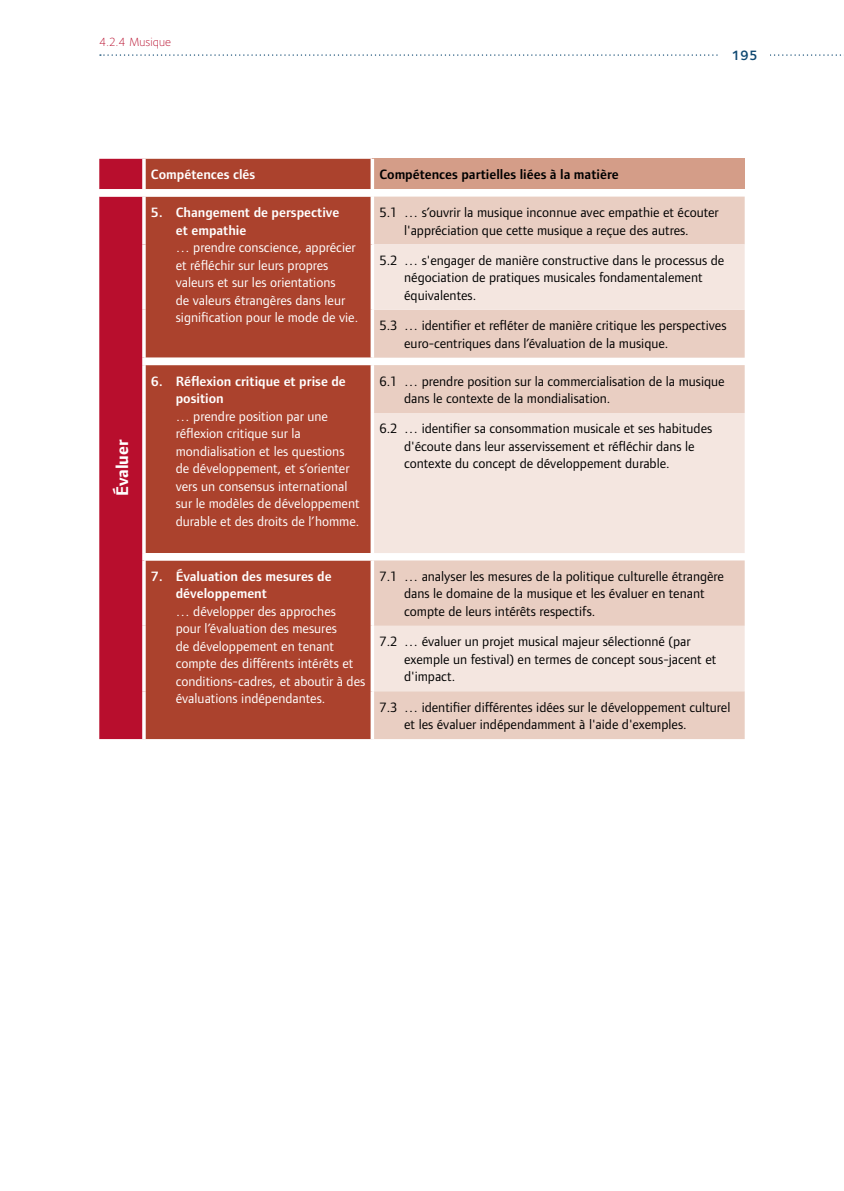
<style>
.page{position:relative;width:844px;height:1191px;background:#fff}
.page>*{position:absolute;margin:0;border:0;box-sizing:border-box;transform-origin:0 0}
.t1{font:700 17.5px "Foundry Form Sans";color:#fff}
.t2{font:14px/17.5px "Foundry Form Sans";color:#000}
.t3{font:14px/17.5px "Foundry Form Sans";color:#fff}
.t4{font:600 14px/17.5px "Foundry Form Sans";color:#fff}
.t5{font:600 14px "Foundry Form Sans";color:#000}
.t6{font:600 14px "Foundry Sterling";color:#0e4871}
.t7{font:300 12.25px "Foundry Sterling";color:#b80e2d}
</style>
<div class="page">
<svg style="left:100px;top:54px;width:744px;height:2px"></svg>
<div style="left:719px;top:44px;width:50px;height:19px;background:#fff"></div>
<div style="left:146px;top:159px;width:224px;height:580px;background:#ab422d"></div>
<div style="left:372px;top:159px;width:372px;height:30px;background:#d49d88"></div>
<svg style="left:146px;top:189px;width:598px;height:371px;background:#b25340"></svg>
<div style="left:374px;top:197px;width:370px;height:542px;background:#e9cec2"></div>
<svg style="left:372px;top:244px;width:372px;height:447px;background:#f0ded6"></svg>
<svg style="left:370px;top:560px;width:4px;height:66px"></svg>
<svg style="left:370px;top:691px;width:3px;height:48px"></svg>
<svg style="left:370px;top:626px;width:4px;height:65px"></svg>
<svg style="left:99px;top:159px;width:47px;height:580px;background:#bc1e3b"></svg>
<svg style="left:142px;top:560px;width:4px;height:66px"></svg>
<svg style="left:142px;top:626px;width:4px;height:65px"></svg>
<svg style="left:142px;top:691px;width:4px;height:48px"></svg>
<svg style="left:370px;top:189px;width:4px;height:8px"></svg>
<svg style="left:142px;top:159px;width:4px;height:30px"></svg>
<svg style="left:370px;top:159px;width:4px;height:30px"></svg>
<svg style="left:370px;top:197px;width:4px;height:47px"></svg>
<svg style="left:370px;top:310px;width:4px;height:48px"></svg>
<svg style="left:370px;top:244px;width:4px;height:66px"></svg>
<svg style="left:370px;top:365px;width:4px;height:48px"></svg>
<svg style="left:370px;top:413px;width:4px;height:140px"></svg>
<p class="t7" style="left:99px;top:35px;width:73px">4.2.4 Musique</p>
<p class="t4" style="left:151px;top:166px;width:106px">Compétences clés</p>
<p class="t5" style="left:379px;top:166px;width:241px">Compétences partielles liées à la matière</p>
<p class="t6" style="left:731px;top:47px;width:28px">195</p>
<p class="t1" style="left:112px;top:496px;width:58px;rotate:-90deg">Évaluer</p>
<p class="t4" style="left:176px;top:204px;width:165px;text-indent:-25px">5. Changement de perspective et empathie</p>
<p class="t3" style="left:176px;top:239px;width:184px">… prendre conscience, apprécier et réfléchir sur leurs propres valeurs et sur les orientations<br>de valeurs étrangères dans leur signification pour le mode de vie.</p>
<p class="t4" style="left:176px;top:372px;width:171px;text-indent:-25px">6. Réflexion critique et prise de position</p>
<p class="t3" style="left:176px;top:407px;width:185px">… prendre position par une réflexion critique sur la mondialisation et les questions de développement, et s’orienter vers un consensus international sur le modèles de développement durable et des droits de l’homme.</p>
<p class="t2" style="left:379px;top:204px;width:341px;text-align:center">5.1 … s’ouvrir la musique inconnue avec empathie et écouter l'appréciation que cette musique a reçue des autres.</p>
<p class="t2" style="left:404px;top:251px;width:321px;text-indent:-25px">5.2 … s'engager de manière constructive dans le processus de négociation de pratiques musicales fondamentalement équivalentes.</p>
<p class="t2" style="left:404px;top:317px;width:324px;text-indent:-25px">5.3 … identifier et refléter de manière critique les perspectives euro-centriques dans l’évaluation de la musique.</p>
<p class="t2" style="left:404px;top:372px;width:322px;text-indent:-25px">6.1 … prendre position sur la commercialisation de la musique dans le contexte de la mondialisation.</p>
<p class="t2" style="left:404px;top:420px;width:309px;text-indent:-25px">6.2 … identifier sa consommation musicale et ses habitudes d'écoute dans leur asservissement et réfléchir dans le contexte du concept de développement durable.</p>
<p class="t4" style="left:176px;top:567px;width:157px;text-indent:-25px">7. Évaluation des mesures de développement</p>
<p class="t3" style="left:176px;top:602px;width:191px">… développer des approches<br>pour l’évaluation des mesures<br>de développement en tenant compte des différents intérêts et conditions-cadres, et aboutir à des évaluations indépendantes.</p>
<p class="t2" style="left:404px;top:567px;width:321px;text-indent:-25px">7.1 … analyser les mesures de la politique culturelle étrangère dans le domaine de la musique et les évaluer en tenant compte de leurs intérêts respectifs.</p>
<p class="t2" style="left:404px;top:633px;width:313px;text-indent:-25px">7.2 … évaluer un projet musical majeur sélectionné (par exemple un festival) en termes de concept sous-jacent et d'impact.</p>
<p class="t2" style="left:404px;top:698px;width:328px;text-indent:-25px">7.3 … identifier différentes idées sur le développement culturel et les évaluer indépendamment à l'aide d'exemples.</p>
</div>
